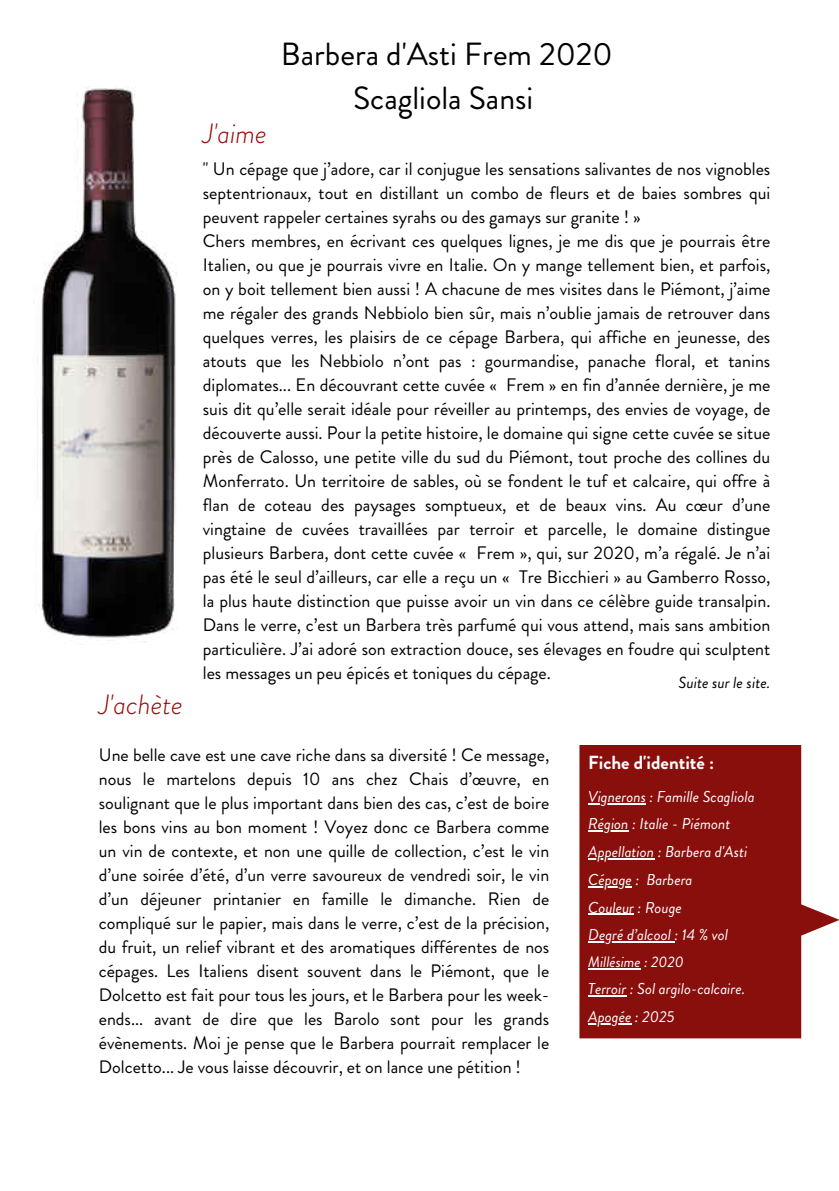
<style>
.page{position:relative;width:839px;height:1191px;background:#fff}
.page>*{position:absolute;margin:0;border:0;box-sizing:border-box;transform-origin:0 0}
.t1{font:32px/43.6px "Brandon Grotesque";color:#000;text-align:center}
.t2{font:italic 300 28px "Brandon Grotesque";color:#960607}
.t3{font:700 19px "Brandon Grotesque";color:#fff}
.t4{font:18px/24px "Brandon Grotesque";color:#000}
.t5{font:italic 16px "Brandon Grotesque";color:#000}
.t6{font:italic 15.8px/27.8px "Brandon Grotesque";color:#fff}
.t7{font:italic 15.2px "Brandon Grotesque";color:#fff}
</style>
<div class="page">
<svg style="left:579px;top:745px;width:259px;height:293px;background:#99302f"></svg>
<img style="left:37px;top:87px;width:140px;height:555px">
<hr style="left:588px;top:803px;width:58px;height:1px;background:#fff">
<hr style="left:588px;top:831px;width:40px;height:1px;background:#fff">
<hr style="left:588px;top:858px;width:66px;height:2px;background:#fff">
<hr style="left:588px;top:886px;width:44px;height:1px;background:#fff">
<hr style="left:588px;top:914px;width:46px;height:1px;background:#fff">
<hr style="left:588px;top:942px;width:86px;height:1px;background:#fff">
<hr style="left:588px;top:968px;width:52px;height:1px;background:#fff">
<hr style="left:588px;top:996px;width:38px;height:1px;background:#fff">
<hr style="left:588px;top:1023px;width:43px;height:2px;background:#fff">
<h2 class="t2" style="left:203px;top:115px;width:65px">J'aime</h2>
<h1 class="t1" style="left:281px;top:33px;width:333px">Barbera d'Asti Frem 2020<br>Scagliola Sansi</h1>
<p class="t4" style="left:203px;top:157px;width:569px">" Un cépage que j’adore, car il conjugue les sensations salivantes de nos vignobles septentrionaux, tout en distillant un combo de fleurs et de baies sombres qui peuvent rappeler certaines syrahs ou des gamays sur granite ! »<br>Chers membres, en écrivant ces quelques lignes, je me dis que je pourrais être Italien, ou que je pourrais vivre en Italie. On y mange tellement bien, et parfois, on y boit tellement bien aussi ! A chacune de mes visites dans le Piémont, j’aime me régaler des grands Nebbiolo bien sûr, mais n’oublie jamais de retrouver dans quelques verres, les plaisirs de ce cépage Barbera, qui affiche en jeunesse, des atouts que les Nebbiolo n’ont pas : gourmandise, panache floral, et tanins diplomates... En découvrant cette cuvée « Frem » en fin d’année dernière, je me suis dit qu’elle serait idéale pour réveiller au printemps, des envies de voyage, de découverte aussi. Pour la petite histoire, le domaine qui signe cette cuvée se situe près de Calosso, une petite ville du sud du Piémont, tout proche des collines du Monferrato. Un territoire de sables, où se fondent le tuf et calcaire, qui offre à flan de coteau des paysages somptueux, et de beaux vins. Au cœur d’une vingtaine de cuvées travaillées par terroir et parcelle, le domaine distingue plusieurs Barbera, dont cette cuvée « Frem », qui, sur 2020, m’a régalé. Je n’ai pas été le seul d’ailleurs, car elle a reçu un « Tre Bicchieri » au Gamberro Rosso, la plus haute distinction que puisse avoir un vin dans ce célèbre guide transalpin.<br>Dans le verre, c’est un Barbera très parfumé qui vous attend, mais sans ambition particulière. J’ai adoré son extraction douce, ses élevages en foudre qui sculptent les messages un peu épicés et toniques du cépage.</p>
<p class="t5" style="left:678px;top:672px;width:93px">Suite sur le site.</p>
<h2 class="t2" style="left:99px;top:685px;width:85px">J'achète</h2>
<p class="t4" style="left:99px;top:743px;width:452px;text-align:justify">Une belle cave est une cave riche dans sa diversité ! Ce message, nous le martelons depuis 10 ans chez Chais d’œuvre, en soulignant que le plus important dans bien des cas, c’est de boire les bons vins au bon moment ! Voyez donc ce Barbera comme un vin de contexte, et non une quille de collection, c’est le vin d’une soirée d’été, d’un verre savoureux de vendredi soir, le vin d’un déjeuner printanier en famille le dimanche. Rien de compliqué sur le papier, mais dans le verre, c’est de la précision, du fruit, un relief vibrant et des aromatiques différentes de nos cépages. Les Italiens disent souvent dans le Piémont, que le Dolcetto est fait pour tous les jours, et le Barbera pour les week&shy;ends... avant de dire que les Barolo sont pour les grands évènements. Moi je pense que le Barbera pourrait remplacer le Dolcetto... Je vous laisse découvrir, et on lance une pétition !</p>
<p class="t3" style="left:588px;top:749px;width:127px">Fiche d'identité :</p>
<p class="t6" style="left:588px;top:783px;width:168px">Vignerons : Famille Scagliola<br>Région : Italie - Piémont<br>Appellation : Barbera d'Asti<br>Cépage : Barbera<br>Couleur : Rouge<br>Degré d’alcool : 14 % vol</p>
<p class="t7" style="left:588px;top:951px;width:97px">Millésime : 2020</p>
<p class="t6" style="left:588px;top:975px;width:159px">Terroir : Sol argilo-calcaire.<br>Apogée : 2025</p>
</div>
